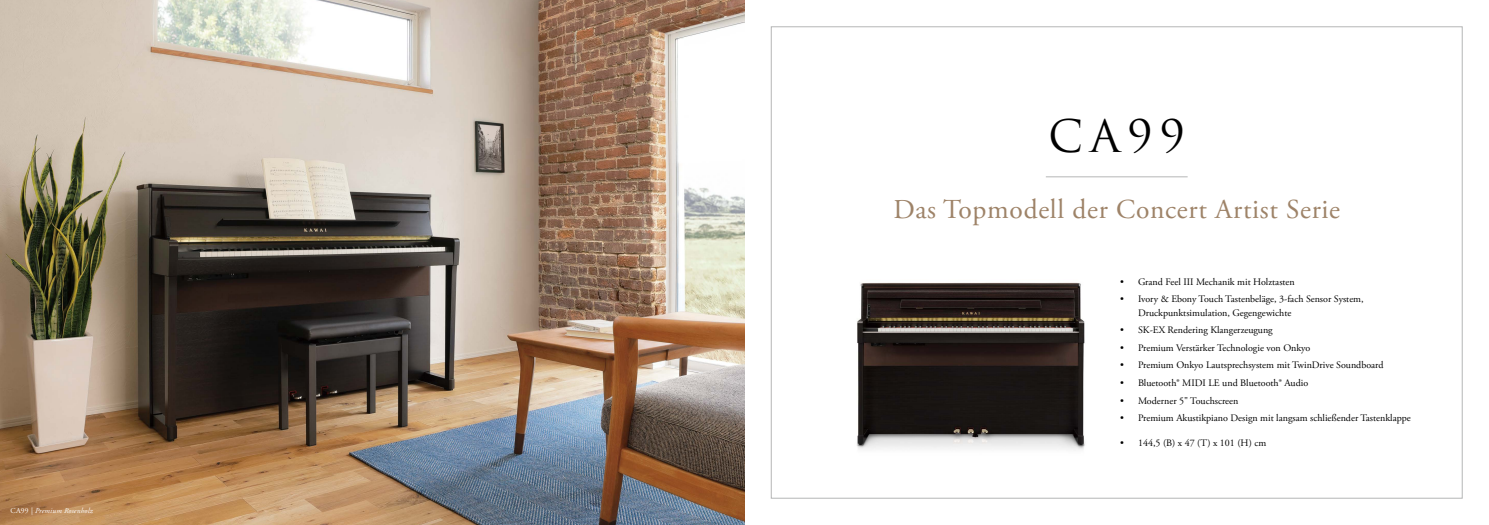
<style>
.page{position:relative;width:1489px;height:525px;background:#fff}
.page>*{position:absolute;margin:0;border:0;box-sizing:border-box;transform-origin:0 0}
.t1{font:43.75px "Trajan Pro";color:#000}
.t2{font:27.5px "Adobe Garamond Pro";letter-spacing:.025em;color:#9e8368}
.t3{font:10px/13.8px "Adobe Garamond Pro";color:#000}
.t4{font:italic 7.5px "Adobe Garamond Pro";letter-spacing:.025em;color:#fff}
.s1{font-style:normal}
</style>
<div class="page">
<img style="left:857px;top:282px;width:228px;height:168px">
<img style="left:0;top:0;width:744px;height:524px">
<hr style="left:1045px;top:176px;width:142px;height:1px;background:#b5b6b6">
<p class="t4" style="left:11px;top:506px;width:84px"><span class="s1">CA99</span> | Premium Rosenholz</p>
<h1 class="t1" style="left:1048px;top:108px;width:139px">CA99</h1>
<h2 class="t2" style="left:893px;top:192px;width:448px">Das Topmodell der Concert Artist Serie</h2>
<p class="t3" style="left:1120px;top:275px;width:176px">• Grand Feel III Mechanik mit Holztasten</p>
<p class="t3" style="left:1137px;top:292px;width:227px;text-indent:-18px">• Ivory &amp; Ebony Touch Tastenbeläge, 3-fach Sensor System,<br>Druckpunktsimulation, Gegengewichte</p>
<p class="t3" style="left:1120px;top:323px;width:154px">• SK-EX Rendering Klangerzeugung</p>
<p class="t3" style="left:1120px;top:341px;width:192px">• Premium Verstärker Technologie von Onkyo</p>
<p class="t3" style="left:1120px;top:358px;width:265px">• Premium Onkyo Lautsprechsystem mit TwinDrive Soundboard</p>
<p class="t3" style="left:1120px;top:376px;width:189px">• Bluetooth® MIDI LE und Bluetooth® Audio</p>
<p class="t3" style="left:1120px;top:393px;width:120px">• Moderner 5" Touchscreen</p>
<p class="t3" style="left:1120px;top:411px;width:292px">• Premium Akustikpiano Design mit langsam schließender Tastenklappe</p>
<p class="t3" style="left:1120px;top:435px;width:147px">• 144,5 (B) x 47 (T) x 101 (H) cm</p>
</div>
